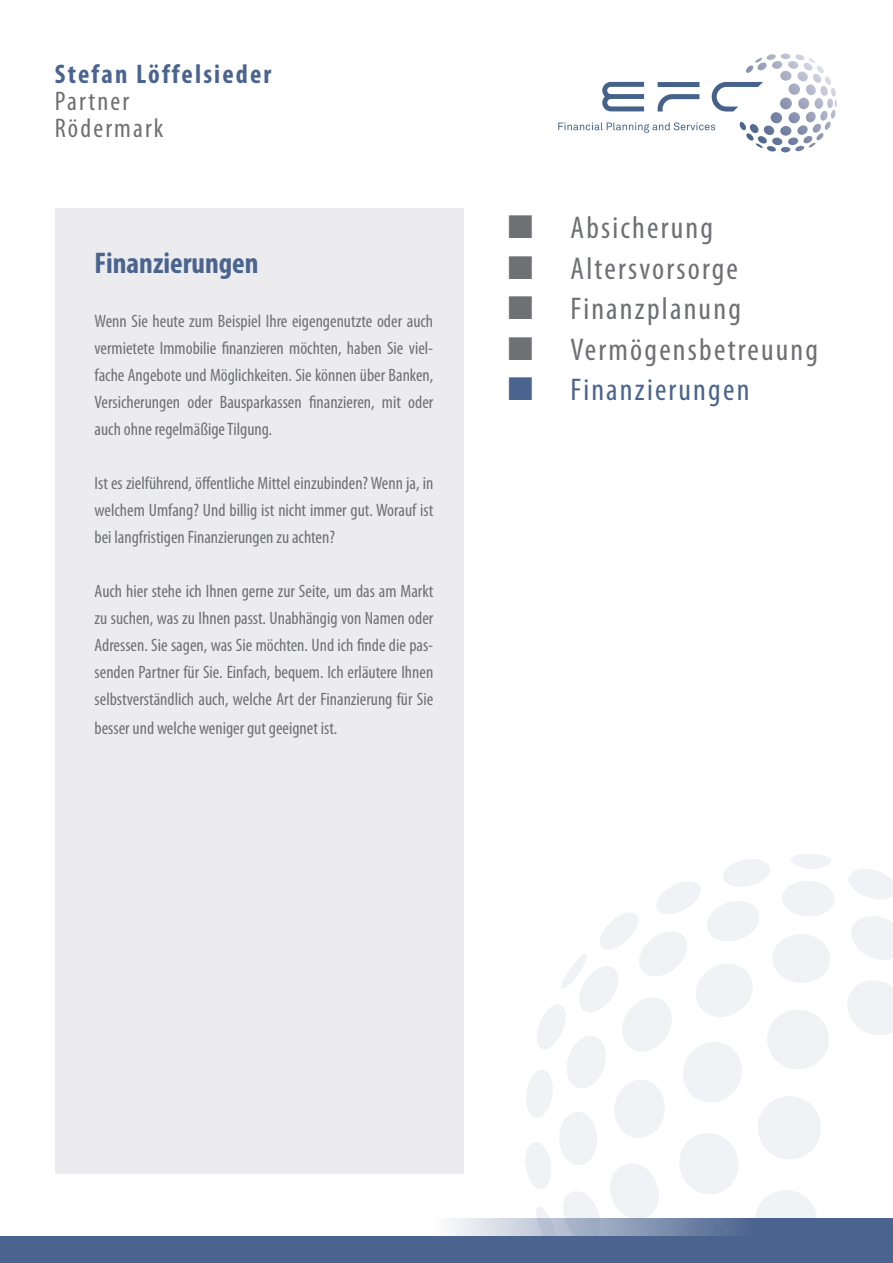
<style>
.page{position:relative;width:893px;height:1263px;background:#fff}
.page>*{position:absolute;margin:0;border:0;box-sizing:border-box;transform-origin:0 0}
.t1{font:condensed 31.5px "Myriad Pro";letter-spacing:.07em;color:#6f7073}
.t2{font:condensed 31.5px "Myriad Pro";letter-spacing:.07em;color:#4b648f}
.t3{font:700 condensed 30px "Myriad Pro";color:#4b648f}
.t4{font:700 condensed 27px "Myriad Pro";letter-spacing:.08em;color:#4b648f}
.t5{font:condensed 27px "Myriad Pro";letter-spacing:.08em;color:#6f7073}
.t6{font:condensed 18px/27px "Myriad Pro";color:#6f7073;text-align:justify}
</style>
<div class="page">
<div style="left:55px;top:208px;width:408px;height:966px;background:#ececee"></div>
<div style="left:0;top:1218px;width:893px;height:45px;background:#4b648f"></div>
<div style="left:0;top:1209px;width:893px;height:26px;background:#fff"></div>
<svg style="left:525px;top:854px;width:368px;height:382px"></svg>
<svg style="left:602px;top:82px;width:42px;height:29px"></svg>
<svg style="left:658px;top:82px;width:41px;height:30px"></svg>
<svg style="left:712px;top:53px;width:124px;height:59px"></svg>
<svg style="left:558px;top:122px;width:157px;height:11px"></svg>
<p class="t4" style="left:55px;top:57px;width:218px">Stefan Löffelsieder</p>
<p class="t5" style="left:55px;top:84px;width:76px">Partner</p>
<p class="t5" style="left:55px;top:111px;width:110px">Rödermark</p>
<p class="t3" style="left:95px;top:245px;width:166px">Finanzierungen</p>
<p class="t6" style="left:95px;top:308px;width:340px">Wenn Sie heute zum Beispiel Ihre eigengenutzte oder auch vermietete Immobilie finanzieren möchten, haben Sie viel&shy;fache Angebote und Möglichkeiten. Sie können über Banken, Versicherungen oder Bausparkassen finanzieren, mit oder auch ohne regelmäßige Tilgung.</p>
<p class="t6" style="left:95px;top:470px;width:340px">Ist es zielführend, öffentliche Mittel einzubinden? Wenn ja, in welchem Umfang? Und billig ist nicht immer gut. Worauf ist bei langfristigen Finanzierungen zu achten?</p>
<p class="t6" style="left:95px;top:578px;width:340px">Auch hier stehe ich Ihnen gerne zur Seite, um das am Markt zu suchen, was zu Ihnen passt. Unabhängig von Namen oder Adressen. Sie sagen, was Sie möchten. Und ich finde die pas&shy;senden Partner für Sie. Einfach, bequem. Ich erläutere Ihnen selbstverständlich auch, welche Art der Finanzierung für Sie besser und welche weniger gut geeignet ist.</p>
<p class="t1" style="left:571px;top:209px;width:144px">Absicherung</p>
<p class="t1" style="left:571px;top:249px;width:169px">Altersvorsorge</p>
<p class="t1" style="left:571px;top:290px;width:172px">Finanzplanung</p>
<p class="t1" style="left:571px;top:330px;width:249px">Vermögensbetreuung</p>
<p class="t2" style="left:571px;top:371px;width:180px">Finanzierungen</p>
</div>
